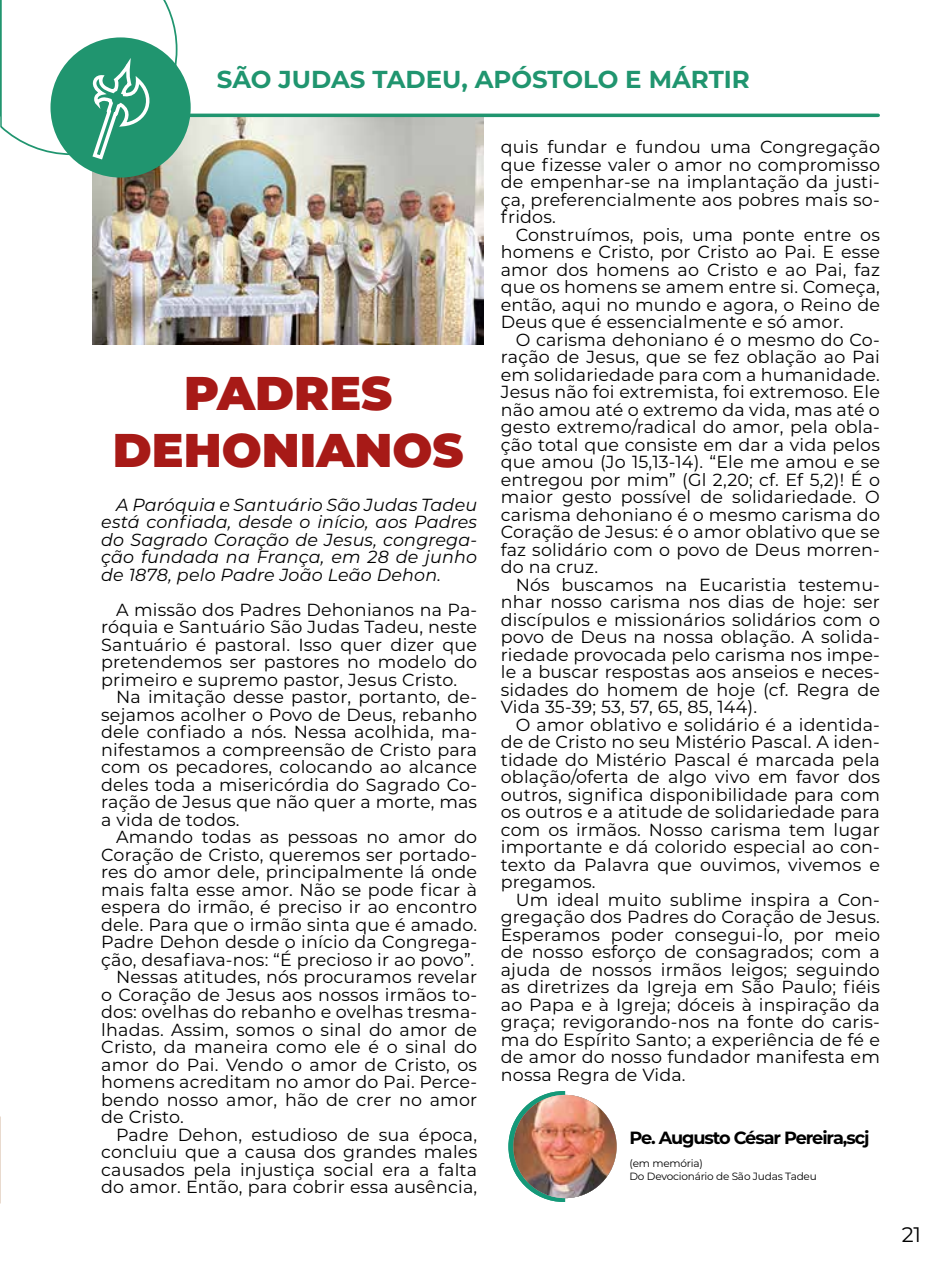
<style>
.page{position:relative;width:943px;height:1265px;background:#fff}
.page>*{position:absolute;margin:0;border:0;box-sizing:border-box;transform-origin:0 0}
.t1{font:900 47.25px/56.7px "Montserrat";color:#a71a17;text-align:center}
.t2{font:700 24.5px "Montserrat";color:#20956f}
.t3{font:21px "Montserrat";color:#000}
.t4{font:700 17.68px "Montserrat";letter-spacing:-.06em;color:#000}
.t5{font:17.5px/17.5px "Montserrat";letter-spacing:.01em;color:#000;text-align:justify}
.t6{font:italic 17.5px/17.5px "Montserrat";letter-spacing:.01em;color:#000;text-align:justify}
.t7{font:10.5px/12.6px "Montserrat";letter-spacing:-.02em;color:#000}
</style>
<div class="page">
<img style="left:92px;top:117px;width:391px;height:228px">
<div style="left:50px;top:37px;width:141px;height:141px;background:#20956f;border-radius:50%"></div>
<svg style="left:0;top:0;width:178px;height:162px"></svg>
<hr style="left:177px;top:114px;width:701px;height:3px;background:#20956f">
<img style="left:0;top:117px;width:1px;height:609px">
<svg style="left:508px;top:1091px;width:57px;height:111px"></svg>
<img style="left:513px;top:1095px;width:103px;height:103px;border-radius:52px">
<h2 class="t2" style="left:217px;top:62px;width:534px">SÃO JUDAS TADEU, APÓSTOLO E MÁRTIR</h2>
<h1 class="t1" style="left:113px;top:362px;width:352px">PADRES<br>DEHONIANOS</h1>
<p class="t6" style="left:101px;top:495px;width:377px;text-indent:15px">A Paróquia e Santuário São Judas Tadeu está confiada, desde o início, aos Padres do Sagrado Coração de Jesus, congrega&shy;ção fundada na França, em 28 de junho de 1878, pelo Padre João Leão Dehon.</p>
<p class="t5" style="left:101px;top:600px;width:377px;text-indent:15px">A missão dos Padres Dehonianos na Pa&shy;róquia e Santuário São Judas Tadeu, neste Santuário é pastoral. Isso quer dizer que pretendemos ser pastores no modelo do primeiro e supremo pastor, Jesus Cristo.</p>
<p class="t5" style="left:101px;top:687px;width:377px;text-indent:15px">Na imitação desse pastor, portanto, de&shy;sejamos acolher o Povo de Deus, rebanho dele confiado a nós. Nessa acolhida, ma&shy;nifestamos a compreensão de Cristo para com os pecadores, colocando ao alcance deles toda a misericórdia do Sagrado Co&shy;ração de Jesus que não quer a morte, mas a vida de todos.</p>
<p class="t5" style="left:116px;top:827px;width:362px">Amando todas as pessoas no amor do</p>
<p class="t5" style="left:101px;top:845px;width:377px">Coração de Cristo, queremos ser portado-</p>
<p class="t5" style="left:101px;top:862px;width:377px">res do amor dele, principalmente lá onde</p>
<p class="t5" style="left:101px;top:880px;width:377px">mais falta esse amor. Não se pode ficar à</p>
<p class="t5" style="left:101px;top:897px;width:377px">espera do irmão, é preciso ir ao encontro</p>
<p class="t5" style="left:101px;top:915px;width:377px">dele. Para que o irmão sinta que é amado.</p>
<p class="t5" style="left:101px;top:932px;width:377px">Padre Dehon desde o início da Congrega-</p>
<p class="t5" style="left:101px;top:950px;width:374px">ção, desafiava-nos: “É precioso ir ao povo”.</p>
<p class="t5" style="left:116px;top:967px;width:362px">Nessas atitudes, nós procuramos revelar</p>
<p class="t5" style="left:101px;top:985px;width:377px">o Coração de Jesus aos nossos irmãos to-</p>
<p class="t5" style="left:101px;top:1002px;width:377px">dos: ovelhas do rebanho e ovelhas tresma-</p>
<p class="t5" style="left:101px;top:1020px;width:377px">lhadas. Assim, somos o sinal do amor de</p>
<p class="t5" style="left:101px;top:1037px;width:377px">Cristo, da maneira como ele é o sinal do</p>
<p class="t5" style="left:101px;top:1055px;width:377px">amor do Pai. Vendo o amor de Cristo, os</p>
<p class="t5" style="left:101px;top:1072px;width:377px">homens acreditam no amor do Pai. Perce-</p>
<p class="t5" style="left:101px;top:1090px;width:377px">bendo nosso amor, hão de crer no amor</p>
<p class="t5" style="left:101px;top:1107px;width:84px">de Cristo.</p>
<p class="t5" style="left:116px;top:1125px;width:362px">Padre Dehon, estudioso de sua época,</p>
<p class="t5" style="left:101px;top:1142px;width:377px">concluiu que a causa dos grandes males</p>
<p class="t5" style="left:101px;top:1160px;width:377px">causados pela injustiça social era a falta</p>
<p class="t5" style="left:101px;top:1177px;width:377px">do amor. Então, para cobrir essa ausência,</p>
<p class="t5" style="left:501px;top:138px;width:380px">quis fundar e fundou uma Congregação que fizesse valer o amor no compromisso de empenhar-se na implantação da justi&shy;ça, preferencialmente aos pobres mais so&shy;fridos.</p>
<p class="t5" style="left:501px;top:225px;width:381px;text-indent:15px">Construímos, pois, uma ponte entre os homens e Cristo, por Cristo ao Pai. E esse amor dos homens ao Cristo e ao Pai, faz que os homens se amem entre si. Começa, então, aqui no mundo e agora, o Reino de Deus que é essencialmente e só amor.</p>
<p class="t5" style="left:501px;top:330px;width:381px;text-indent:15px">O carisma dehoniano é o mesmo do Co&shy;ração de Jesus, que se fez oblação ao Pai em solidariedade para com a humanidade.<br>Jesus não foi extremista, foi extremoso. Ele não amou até o extremo da vida, mas até o gesto extremo/radical do amor, pela obla&shy;ção total que consiste em dar a vida pelos que amou (Jo 15,13-14). “Ele me amou e se entregou por mim” (Gl 2,20; cf. Ef 5,2)! É o maior gesto possível de solidariedade. O carisma dehoniano é o mesmo carisma do Coração de Jesus: é o amor oblativo que se faz solidário com o povo de Deus morren&shy;do na cruz.</p>
<p class="t5" style="left:501px;top:575px;width:380px;text-indent:15px">Nós buscamos na Eucaristia testemu&shy;nhar nosso carisma nos dias de hoje: ser discípulos e missionários solidários com o povo de Deus na nossa oblação. A solida&shy;riedade provocada pelo carisma nos impe&shy;le a buscar respostas aos anseios e neces&shy;sidades do homem de hoje (cf. Regra de Vida 35-39; 53, 57, 65, 85, 144).</p>
<p class="t5" style="left:501px;top:715px;width:381px;text-indent:15px">O amor oblativo e solidário é a identida&shy;de de Cristo no seu Mistério Pascal. A iden&shy;tidade do Mistério Pascal é marcada pela oblação/oferta de algo vivo em favor dos outros, significa disponibilidade para com os outros e a atitude de solidariedade para com os irmãos. Nosso carisma tem lugar importante e dá colorido especial ao con&shy;texto da Palavra que ouvimos, vivemos e pregamos.</p>
<p class="t5" style="left:501px;top:890px;width:381px;text-indent:15px">Um ideal muito sublime inspira a Con&shy;gregação dos Padres do Coração de Jesus.<br>Esperamos poder consegui-lo, por meio de nosso esforço de consagrados; com a ajuda de nossos irmãos leigos; seguindo as diretrizes da Igreja em São Paulo; fiéis ao Papa e à Igreja; dóceis à inspiração da graça; revigorando-nos na fonte do caris&shy;ma do Espírito Santo; a experiência de fé e de amor do nosso fundador manifesta em nossa Regra de Vida.</p>
<p class="t4" style="left:629px;top:1125px;width:242px">Pe. Augusto César Pereira,scj</p>
<p class="t7" style="left:629px;top:1157px;width:189px">(em memória)<br>Do Devocionário de São Judas Tadeu</p>
<p class="t3" style="left:901px;top:1220px;width:21px">21</p>
</div>
